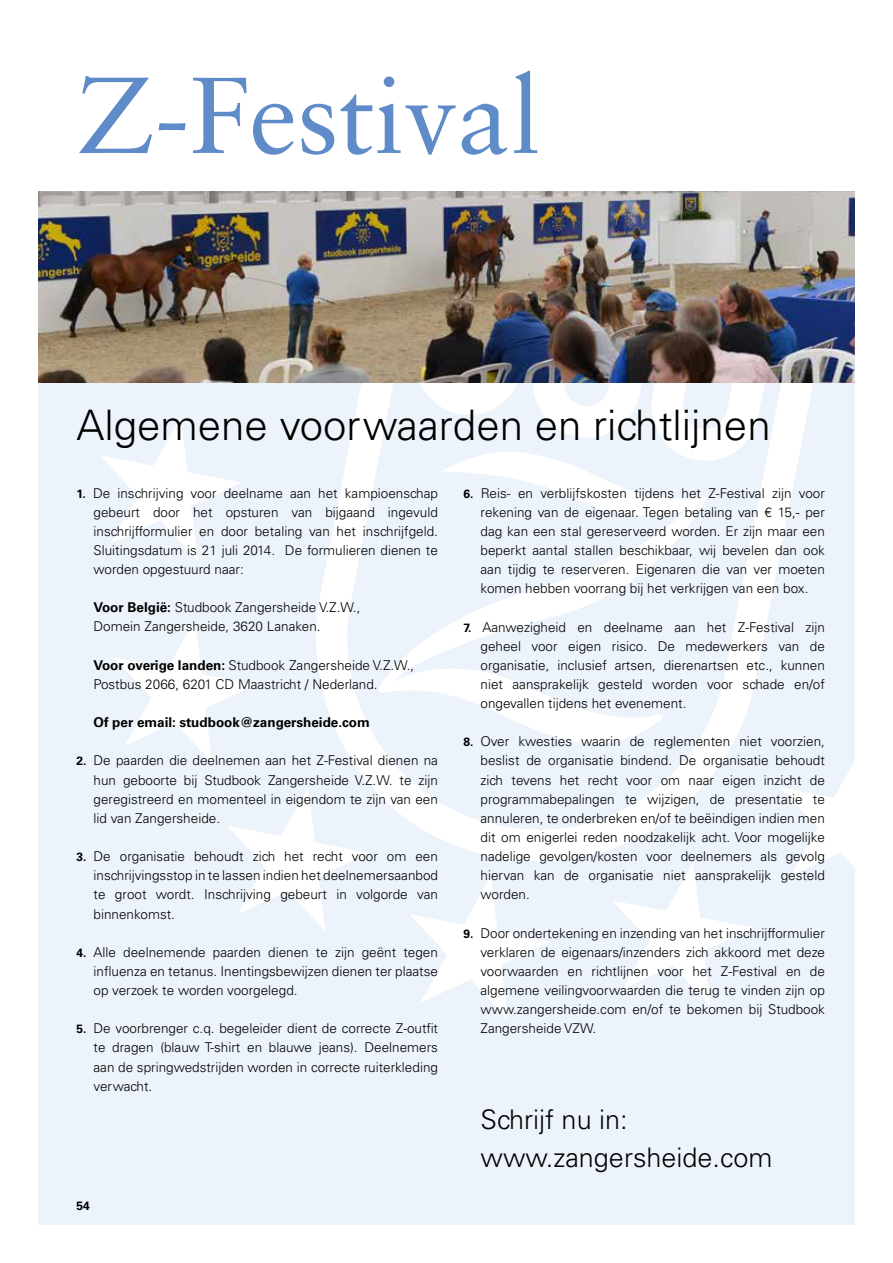
<style>
.page{position:relative;width:893px;height:1263px;background:#fff}
.page>*{position:absolute;margin:0;border:0;box-sizing:border-box;transform-origin:0 0}
.t1{font:108px "Sabon LT Std";letter-spacing:-.005em;color:#5f8bc8}
.t2{font:300 42px "Univers LT Std";color:#000}
.t3{font:300 27px/38.2px "Univers LT Std";color:#000}
.t4{font:300 13.5px/19.2px "Univers LT Std";color:#000;text-align:justify}
.t5{font:700 13.5px "Univers LT Std";color:#000}
.t6{font:700 12px "Univers LT Std";color:#000}
.s1{font-weight:700;font-size:12px}
.s2{font-weight:700}
</style>
<div class="page">
<div style="left:38px;top:383px;width:817px;height:842px;background:#ecf3fb"></div>
<svg style="left:316px;top:388px;width:477px;height:473px"></svg>
<svg style="left:377px;top:485px;width:330px;height:266px"></svg>
<svg style="left:100px;top:418px;width:141px;height:142px"></svg>
<svg style="left:115px;top:620px;width:140px;height:142px"></svg>
<svg style="left:228px;top:788px;width:141px;height:142px"></svg>
<svg style="left:411px;top:877px;width:140px;height:142px"></svg>
<svg style="left:613px;top:864px;width:139px;height:141px"></svg>
<svg style="left:780px;top:749px;width:75px;height:126px"></svg>
<svg style="left:361px;top:383px;width:452px;height:102px"></svg>
<img style="left:38px;top:191px;width:817px;height:192px">
<h1 class="t1" style="left:77px;top:51px;width:466px">Z-Festival</h1>
<h2 class="t2" style="left:77px;top:400px;width:696px">Algemene voorwaarden en richtlijnen</h2>
<p class="t4" style="left:480px;top:483px;width:346px;text-indent:-17px"><span class="s1">6.</span> Reis- en verblijfskosten tijdens het Z-Festival zijn voor rekening van de eigenaar. Tegen betaling van € 15,- per dag kan een stal gereserveerd worden. Er zijn maar een beperkt aantal stallen beschikbaar, wij bevelen dan ook aan tijdig te reserveren. Eigenaren die van ver moeten komen hebben voorrang bij het verkrijgen van een box.</p>
<p class="t4" style="left:480px;top:617px;width:346px;text-indent:-17px"><span class="s1">7.</span> Aanwezigheid en deelname aan het Z-Festival zijn geheel voor eigen risico. De medewerkers van de organisatie, inclusief artsen, dierenartsen etc., kunnen niet aansprakelijk gesteld worden voor schade en/of ongevallen tijdens het evenement.</p>
<p class="t4" style="left:480px;top:732px;width:346px;text-indent:-17px"><span class="s1">8.</span> Over kwesties waarin de reglementen niet voorzien, beslist de organisatie bindend. De organisatie behoudt zich tevens het recht voor om naar eigen inzicht de programmabepalingen te wijzigen, de presentatie te annuleren, te onderbreken en/of te beëindigen indien men dit om enigerlei reden noodzakelijk acht. Voor mogelijke nadelige gevolgen/kosten voor deelnemers als gevolg hiervan kan de organisatie niet aansprakelijk gesteld worden.</p>
<p class="t4" style="left:480px;top:923px;width:346px;text-indent:-17px"><span class="s1">9.</span> Door ondertekening en inzending van het inschrijfformulier verklaren de eigenaars/inzenders zich akkoord met deze voorwaarden en richtlijnen voor het Z-Festival en de algemene veilingvoorwaarden die terug te vinden zijn op www.zangersheide.com en/of te bekomen bij Studbook Zangersheide VZW.</p>
<p class="t4" style="left:94px;top:483px;width:346px;text-indent:-17px"><span class="s1">1.</span> De inschrijving voor deelname aan het kampioenschap gebeurt door het opsturen van bijgaand ingevuld inschrijfformulier en door betaling van het inschrijfgeld.<br>Sluitingsdatum is 21 juli 2014. De formulieren dienen te worden opgestuurd naar:</p>
<p class="t4" style="left:94px;top:598px;width:268px"><span class="s2">Voor België:</span> Studbook Zangersheide V.Z.W.,<br>Domein Zangersheide, 3620 Lanaken.</p>
<p class="t4" style="left:94px;top:655px;width:322px"><span class="s2">Voor overige landen:</span> Studbook Zangersheide V.Z.W.,<br>Postbus 2066, 6201 CD Maastricht / Nederland.</p>
<p class="t5" style="left:94px;top:714px;width:278px">Of per email: studbook@zangersheide.com</p>
<p class="t4" style="left:94px;top:751px;width:346px;text-indent:-17px"><span class="s1">2.</span> De paarden die deelnemen aan het Z-Festival dienen na hun geboorte bij Studbook Zangersheide V.Z.W. te zijn geregistreerd en momenteel in eigendom te zijn van een lid van Zangersheide.</p>
<p class="t4" style="left:94px;top:847px;width:346px;text-indent:-17px"><span class="s1">3.</span> De organisatie behoudt zich het recht voor om een inschrijvingsstop in te lassen indien het deelnemersaanbod te groot wordt. Inschrijving gebeurt in volgorde van binnenkomst.</p>
<p class="t4" style="left:94px;top:942px;width:346px;text-indent:-17px"><span class="s1">4.</span> Alle deelnemende paarden dienen te zijn geënt tegen influenza en tetanus. Inentingsbewijzen dienen ter plaatse op verzoek te worden voorgelegd.</p>
<p class="t4" style="left:94px;top:1019px;width:346px;text-indent:-17px"><span class="s1">5.</span> De voorbrenger c.q. begeleider dient de correcte Z-outfit te dragen (blauw T-shirt en blauwe jeans). Deelnemers aan de springwedstrijden worden in correcte ruiterkleding verwacht.</p>
<p class="t6" style="left:77px;top:1199px;width:15px">54</p>
<h3 class="t3" style="left:480px;top:1100px;width:294px">Schrijf nu in: www.zangersheide.com</h3>
</div>
